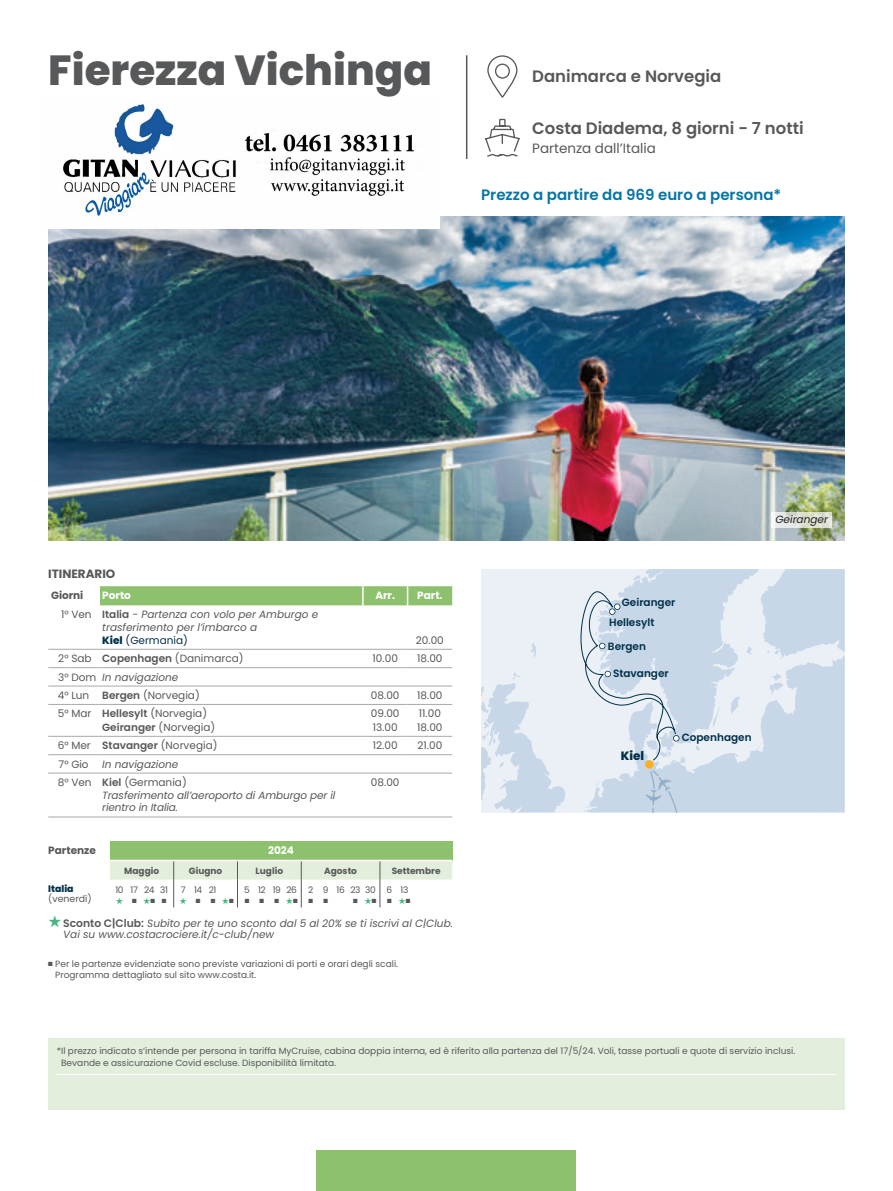
<style>
.page{position:relative;width:893px;height:1191px;background:#fff}
.page>*{position:absolute;margin:0;border:0;box-sizing:border-box;transform-origin:0 0}
.t1{font:800 42px "Poppins";color:#57585a}
.t2{font:600 16.5px "Poppins";color:#57585a}
.t3{font:600 15px "Poppins";color:#0575a3}
.t4{font:13.5px "Poppins";color:#57585a}
.t5{font:700 12px "Poppins";color:#57585a}
.t6{font:800 12px "Poppins";color:#003049}
.t7{font:italic 10.5px/12.8px "Poppins";color:#57585a}
.t8{font:10.5px/18.5px "Poppins";color:#57585a}
.t9{font:600 10.5px "Poppins";color:#003049}
.t10{font:700 10.5px "Poppins";color:#fff}
.t11{font:700 10.5px "Poppins";color:#57585a}
.t12{font:italic 10.5px "Poppins";color:#231f20}
.t13{font:9.3px "Poppins";color:#57585a}
.t14{font:800 9.3px "Poppins";color:#003049}
.t15{font:9px/10.5px "Poppins";color:#57585a}
.t16{font:700 9px "Poppins";color:#57585a}
.t17{font:9px "Zapf Dingbats ITC";color:#44b87f}
.t18{font:6px "Zapf Dingbats ITC";color:#57585a}
.s1{font-style:normal}
.s2{font-weight:600;font-style:normal}
.s3{font-weight:800;font-style:normal;color:#003049}
.s4{font-style:normal;color:#003049}
.s5{font-weight:600}
.s6{font-style:italic}
.s7{color:#44b87f}
.s8{color:#57585a}
.s9{font-weight:600;font-style:normal;font-size:10.8px}
</style>
<div class="page">
<div style="left:110px;top:841px;width:342px;height:19px;background:#8ec16e"></div>
<hr style="left:110px;top:859px;width:64px;height:2px;background:#fff">
<hr style="left:174px;top:859px;width:63px;height:2px;background:#fff">
<hr style="left:237px;top:859px;width:64px;height:2px;background:#fff">
<hr style="left:301px;top:859px;width:79px;height:2px;background:#fff">
<hr style="left:380px;top:859px;width:72px;height:2px;background:#fff">
<div style="left:48px;top:1038px;width:797px;height:72px;background:#e4eedc"></div>
<hr style="left:57px;top:1074px;width:779px;height:1px;background:#fff">
<img style="left:48px;top:217px;width:797px;height:323px">
<svg style="left:771px;top:512px;width:61px;height:15px"></svg>
<div style="left:99px;top:586px;width:353px;height:19px;background:#8ec16e"></div>
<hr style="left:99px;top:649px;width:264px;height:1px;background:#a8a9ad">
<svg style="left:48px;top:649px;width:51px;height:1px"></svg>
<hr style="left:363px;top:649px;width:45px;height:1px;background:#a8a9ad">
<hr style="left:408px;top:649px;width:44px;height:1px;background:#a8a9ad">
<hr style="left:99px;top:667px;width:264px;height:1px;background:#a8a9ad">
<svg style="left:48px;top:667px;width:51px;height:1px"></svg>
<hr style="left:363px;top:667px;width:45px;height:1px;background:#a8a9ad">
<hr style="left:408px;top:667px;width:44px;height:1px;background:#a8a9ad">
<hr style="left:99px;top:685px;width:264px;height:1px;background:#a8a9ad">
<svg style="left:48px;top:685px;width:51px;height:1px"></svg>
<hr style="left:363px;top:685px;width:45px;height:1px;background:#a8a9ad">
<hr style="left:408px;top:685px;width:44px;height:1px;background:#a8a9ad">
<hr style="left:99px;top:704px;width:264px;height:1px;background:#a8a9ad">
<svg style="left:48px;top:704px;width:51px;height:1px"></svg>
<hr style="left:363px;top:704px;width:45px;height:1px;background:#a8a9ad">
<hr style="left:408px;top:704px;width:44px;height:1px;background:#a8a9ad">
<hr style="left:99px;top:736px;width:264px;height:1px;background:#a8a9ad">
<svg style="left:48px;top:736px;width:51px;height:1px"></svg>
<hr style="left:363px;top:736px;width:45px;height:1px;background:#a8a9ad">
<hr style="left:408px;top:736px;width:44px;height:1px;background:#a8a9ad">
<hr style="left:99px;top:754px;width:264px;height:1px;background:#a8a9ad">
<svg style="left:48px;top:754px;width:51px;height:1px"></svg>
<hr style="left:363px;top:754px;width:45px;height:1px;background:#a8a9ad">
<hr style="left:408px;top:754px;width:44px;height:1px;background:#a8a9ad">
<hr style="left:99px;top:772px;width:264px;height:1px;background:#a8a9ad">
<svg style="left:48px;top:772px;width:51px;height:1px"></svg>
<hr style="left:363px;top:772px;width:45px;height:1px;background:#a8a9ad">
<hr style="left:408px;top:772px;width:44px;height:1px;background:#a8a9ad">
<svg style="left:48px;top:816px;width:51px;height:1px"></svg>
<hr style="left:99px;top:816px;width:264px;height:1px;background:#a8a9ad">
<hr style="left:363px;top:816px;width:45px;height:1px;background:#a8a9ad">
<hr style="left:408px;top:816px;width:44px;height:1px;background:#a8a9ad">
<hr style="left:466px;top:55px;width:1px;height:104px;background:#57585a">
<svg style="left:487px;top:55px;width:30px;height:43px"></svg>
<svg style="left:485px;top:119px;width:35px;height:38px"></svg>
<div style="left:481px;top:569px;width:364px;height:243px;background:#eaf0f6"></div>
<svg style="left:531px;top:643px;width:5px;height:14px"></svg>
<svg style="left:481px;top:672px;width:84px;height:140px"></svg>
<svg style="left:584px;top:569px;width:261px;height:243px;fill:#c7d7e8"></svg>
<svg style="left:634px;top:769px;width:53px;height:43px;background:#c2d3e5"></svg>
<div style="left:645px;top:760px;width:9px;height:8px;background:#fbaf25;border-radius:50%"></div>
<svg style="left:580px;top:575px;width:105px;height:188px"></svg>
<div style="left:317px;top:1150px;width:259px;height:41px;background:#8ec16e"></div>
<img style="left:48px;top:104px;width:391px;height:124px">
<svg style="left:110px;top:860px;width:342px;height:47px"></svg>
<h1 class="t1" style="left:48px;top:46px;width:385px">Fierezza Vichinga</h1>
<h2 class="t2" style="left:532px;top:67px;width:191px">Danimarca e Norvegia</h2>
<h2 class="t2" style="left:532px;top:118px;width:273px">Costa Diadema, 8 giorni - 7 notti</h2>
<h3 class="t4" style="left:532px;top:141px;width:125px">Partenza dall’Italia</h3>
<h3 class="t3" style="left:481px;top:186px;width:302px">Prezzo a partire da 969 euro a persona*</h3>
<h3 class="t5" style="left:48px;top:566px;width:69px">ITINERARIO</h3>
<p class="t11" style="left:51px;top:590px;width:33px">Giorni</p>
<p class="t10" style="left:102px;top:590px;width:30px">Porto</p>
<p class="t10" style="left:375px;top:590px;width:21px">Arr.</p>
<p class="t10" style="left:417px;top:590px;width:27px">Part.</p>
<p class="t7" style="left:102px;top:608px;width:217px;text-indent:-41px"><span class="s1">1° Ven</span> <span class="s2">Italia</span> - Partenza con volo per Amburgo e trasferimento per l’imbarco a<br><span class="s3">Kiel</span> <span class="s4">(Germania)</span></p>
<p class="t8" style="left:416px;top:631px;width:30px">20.00</p>
<p class="t8" style="left:58px;top:649px;width:187px">2° Sab <span class="s5">Copenhagen</span> (Danimarca)</p>
<p class="t8" style="left:373px;top:649px;width:27px">10.00</p>
<p class="t8" style="left:417px;top:649px;width:27px">18.00</p>
<p class="t8" style="left:58px;top:667px;width:144px">3° Dom <span class="s6">In navigazione<br></span>4° Lun <span class="s5">Bergen</span> (Norvegia)</p>
<p class="t8" style="left:371px;top:686px;width:30px">08.00</p>
<p class="t8" style="left:417px;top:686px;width:27px">18.00</p>
<p class="t8" style="left:58px;top:704px;width:151px">5° Mar <span class="s5">Hellesylt</span> (Norvegia)</p>
<p class="t8" style="left:371px;top:704px;width:30px">09.00</p>
<p class="t8" style="left:419px;top:704px;width:24px">11.00</p>
<p class="t8" style="left:102px;top:718px;width:115px"><span class="s5">Geiranger</span> (Norvegia)</p>
<p class="t8" style="left:373px;top:718px;width:26px">13.00</p>
<p class="t8" style="left:417px;top:718px;width:27px">18.00</p>
<p class="t8" style="left:58px;top:736px;width:161px">6° Mer <span class="s5">Stavanger</span> (Norvegia)</p>
<p class="t8" style="left:373px;top:736px;width:26px">12.00</p>
<p class="t8" style="left:417px;top:736px;width:26px">21.00</p>
<p class="t8" style="left:59px;top:754px;width:32px">7° Gio</p>
<p class="t8" style="left:58px;top:754px;width:131px;text-indent:45px"><span class="s6">In navigazione<br></span>8° Ven <span class="s5">Kiel</span> (Germania)</p>
<p class="t7" style="left:102px;top:788px;width:235px">Trasferimento all’aeroporto di Amburgo per il rientro in Italia.</p>
<p class="t8" style="left:371px;top:773px;width:30px">08.00</p>
<p class="t11" style="left:48px;top:844px;width:49px">Partenze</p>
<p class="t10" style="left:268px;top:844px;width:27px">2024</p>
<p class="t16" style="left:124px;top:865px;width:36px">Maggio</p>
<p class="t16" style="left:189px;top:865px;width:35px">Giugno</p>
<p class="t16" style="left:256px;top:865px;width:29px">Luglio</p>
<p class="t16" style="left:324px;top:865px;width:34px">Agosto</p>
<p class="t16" style="left:392px;top:865px;width:50px">Settembre</p>
<p class="t14" style="left:48px;top:883px;width:27px">Italia</p>
<p class="t13" style="left:48px;top:893px;width:45px">(venerdì)</p>
<p class="t15" style="left:244px;top:885px;width:54px">5 12 19 26</p>
<p class="t18" style="left:275px;top:898px;width:25px">■ <span class="s7">★</span>■</p>
<p class="t15" style="left:308px;top:885px;width:69px">2 9 16 2330</p>
<p class="t18" style="left:353px;top:898px;width:25px">■ <span class="s7">★</span>■</p>
<p class="t15" style="left:387px;top:885px;width:23px">6 13</p>
<p class="t18" style="left:387px;top:898px;width:25px">■ <span class="s7">★</span>■</p>
<p class="t15" style="left:115px;top:885px;width:54px">10 17 24 31</p>
<p class="t17" style="left:116px;top:897px;width:52px">★ <span class="s8">■</span>★<span class="s8">■■</span></p>
<p class="t15" style="left:181px;top:885px;width:37px">7 14 21</p>
<p class="t18" style="left:211px;top:898px;width:25px">■ <span class="s7">★</span>■</p>
<p class="t7" style="left:63px;top:917px;width:391px;line-height:11.2px;text-indent:-15px"><span class="s7">★</span><span class="s9">Sconto C|Club:</span> Subito per te uno sconto dal 5 al 20% se ti iscrivi al C|Club.<br>Vai su www.costacrociere.it/c-club/new</p>
<p class="t15" style="left:55px;top:959px;width:344px;text-indent:-7px">■ Per le partenze evidenziate sono previste variazioni di porti e orari degli scali.<br>Programma dettagliato sul sito www.costa.it.</p>
<p class="t12" style="left:775px;top:513px;width:54px">Geiranger</p>
<p class="t9" style="left:622px;top:597px;width:55px">Geiranger</p>
<p class="t9" style="left:609px;top:617px;width:47px">Hellesylt</p>
<p class="t9" style="left:608px;top:641px;width:40px">Bergen</p>
<p class="t9" style="left:613px;top:668px;width:57px">Stavanger</p>
<h3 class="t6" style="left:621px;top:748px;width:25px">Kiel</h3>
<p class="t9" style="left:682px;top:733px;width:71px">Copenhagen</p>
<p class="t15" style="left:61px;top:1044px;width:736px;line-height:12px;text-indent:-4px">*Il prezzo indicato s’intende per persona in tariffa MyCruise, cabina doppia interna, ed è riferito alla partenza del 17/5/24. Voli, tasse portuali e quote di servizio inclusi.<br>Bevande e assicurazione Covid escluse. Disponibilità limitata.</p>
</div>
